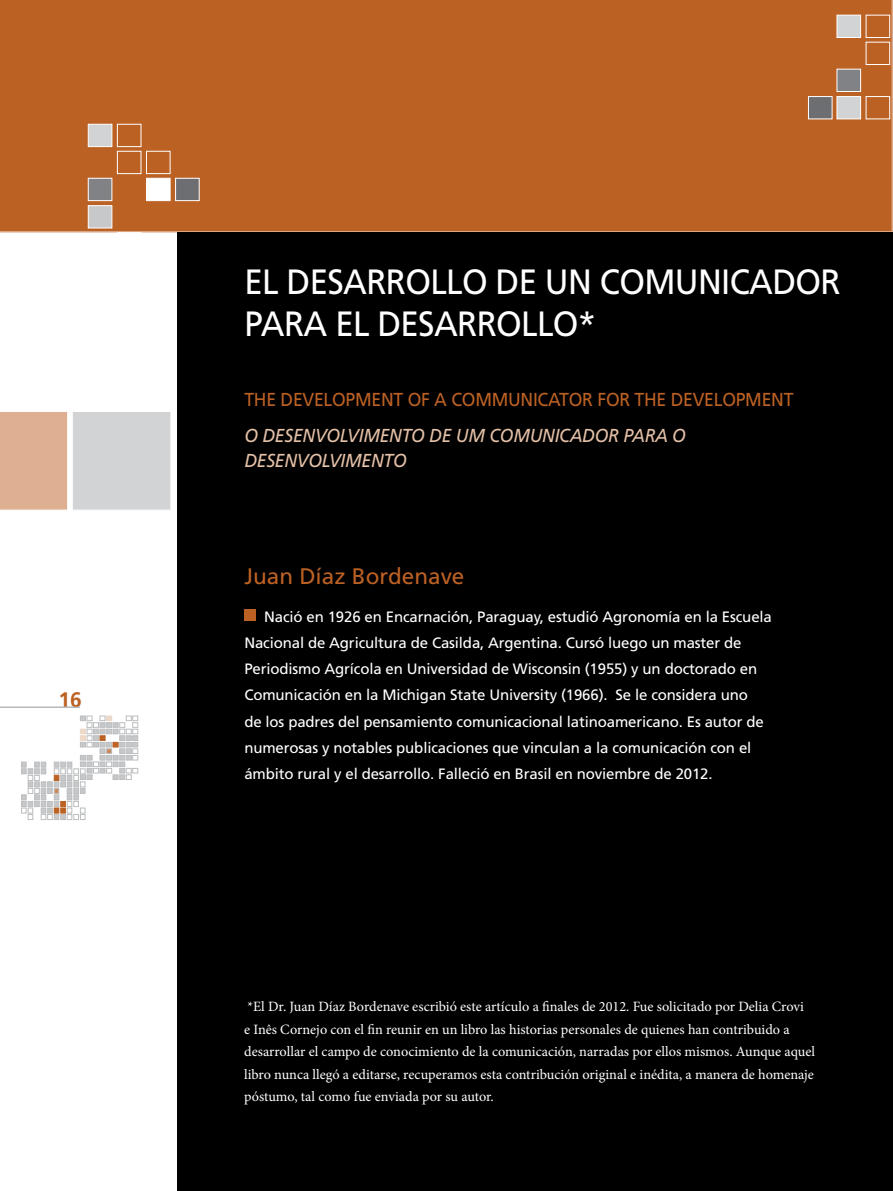
<style>
.page{position:relative;width:893px;height:1191px;background:#fff}
.page>*{position:absolute;margin:0;border:0;box-sizing:border-box;transform-origin:0 0}
.t1{font:35.1px "Frutiger";letter-spacing:-.02em;color:#fff;scale:.94 1}
.t2{font:22.5px "Frutiger";color:#bc6124}
.t3{font:700 21px "Frutiger";color:#bc6124}
.t4{font:italic 18.75px/24.5px "Frutiger";letter-spacing:-.015em;color:#e4c0a7;scale:.94 1}
.t5{font:18.75px "Frutiger";letter-spacing:-.015em;color:#bc6124;scale:.94 1}
.t6{font:15px/26.2px "Frutiger";letter-spacing:-.01em;color:#fff}
.t7{font:14.25px/22.5px "Minion Pro";color:#fff}
</style>
<div class="page">
<svg style="left:21px;top:716px;width:117px;height:103px"></svg>
<hr style="left:0;top:707px;width:80px;height:1px;background:#b1b4b6">
<div style="left:0;top:0;width:893px;height:232px;background:#bc6124"></div>
<div style="left:88px;top:178px;width:24px;height:23px;background:#808285;border:1px solid #fff"></div>
<div style="left:146px;top:178px;width:24px;height:23px;background:#fff;border:1px solid #fff"></div>
<div style="left:175px;top:178px;width:24px;height:23px;background:#6d6e71;border:1px solid #fff"></div>
<div style="left:117px;top:151px;width:24px;height:23px;border:1px solid #fff"></div>
<div style="left:146px;top:151px;width:24px;height:23px;border:1px solid #fff"></div>
<div style="left:88px;top:124px;width:24px;height:23px;background:#d1d3d4;border:1px solid #fff"></div>
<div style="left:117px;top:124px;width:24px;height:23px;border:1px solid #fff"></div>
<div style="left:117px;top:232px;width:24px;height:23px;border:1px solid #fff"></div>
<div style="left:88px;top:205px;width:24px;height:23px;background:#c7c8ca;border:1px solid #fff"></div>
<div style="left:837px;top:69px;width:24px;height:23px;background:#808285;border:1px solid #fff"></div>
<div style="left:866px;top:42px;width:24px;height:23px;border:1px solid #fff"></div>
<div style="left:837px;top:15px;width:24px;height:23px;background:#d1d3d4;border:1px solid #fff"></div>
<div style="left:866px;top:15px;width:24px;height:23px;border:1px solid #fff"></div>
<div style="left:837px;top:96px;width:24px;height:23px;background:#d1d3d4;border:1px solid #fff"></div>
<div style="left:866px;top:96px;width:24px;height:23px;border:1px solid #fff"></div>
<div style="left:808px;top:96px;width:24px;height:23px;background:#6d6e71;border:1px solid #fff"></div>
<div style="left:177px;top:232px;width:716px;height:959px;background:#000"></div>
<hr style="left:892px;top:232px;width:1px;height:959px;background:#f2dfd3">
<div style="left:72px;top:411px;width:99px;height:99px;background:#d1d3d4;border:1px solid #fff"></div>
<div style="left:0;top:412px;width:68px;height:98px;background:#deb091"></div>
<div style="left:244px;top:609px;width:12px;height:12px;background:#bc6124"></div>
<h3 class="t3" style="left:58px;top:687px;width:25px">16</h3>
<h1 class="t1" style="left:244px;top:261px;width:67px">El desa</h1>
<h1 class="t1" style="left:366px;top:261px;width:323px">rrollo de un comun</h1>
<h1 class="t1" style="left:721px;top:261px;width:33px">icad</h1>
<h1 class="t1" style="left:795px;top:261px;width:50px">or</h1>
<h1 class="t1" style="left:244px;top:303px;width:163px">para el desa</h1>
<h1 class="t1" style="left:457px;top:303px;width:149px">rrollo*</h1>
<p class="t5" style="left:244px;top:388px;width:121px">The deve lopment</p>
<p class="t5" style="left:408px;top:388px;width:88px">of a commun</p>
<p class="t5" style="left:533px;top:388px;width:229px">icator for the development</p>
<p class="t4" style="left:244px;top:424px;width:469px">O DESENVOLVIMENTO DE UM COMUNICADOR PARA O<br>DESENVOLVIMENTO</p>
<h2 class="t2" style="left:244px;top:563px;width:222px">Juan Díaz Bordenave</h2>
<p class="t6" style="left:244px;top:603px;width:529px;text-indent:20px">Nació en 1926 en Encarnación, Paraguay, estudió Agronomía en la Escuela Nacional de Agricultura de Casilda, Argentina. Cursó luego un master de Periodismo Agrícola en Universidad de Wisconsin (1955) y un doctorado en Comunicación en la Michigan State University (1966). Se le considera uno<br>de los padres del pensamiento comunicacional latinoamericano. Es autor de numerosas y notables publicaciones que vinculan a la comunicación con el ámbito rural y el desarrollo. Falleció en Brasil en noviembre de 2012.</p>
<p class="t7" style="left:244px;top:995px;width:572px">*El Dr. Juan Díaz Bordenave escribió este artículo a finales de 2012. Fue solicitado por Delia Crovi<br>e Inês Cornejo con el fin reunir en un libro las historias personales de quienes han contribuido a desarrollar el campo de conocimiento de la comunicación, narradas por ellos mismos. Aunque aquel libro nunca llegó a editarse, recuperamos esta contribución original e inédita, a manera de homenaje póstumo, tal como fue enviada por su autor.</p>
</div>
